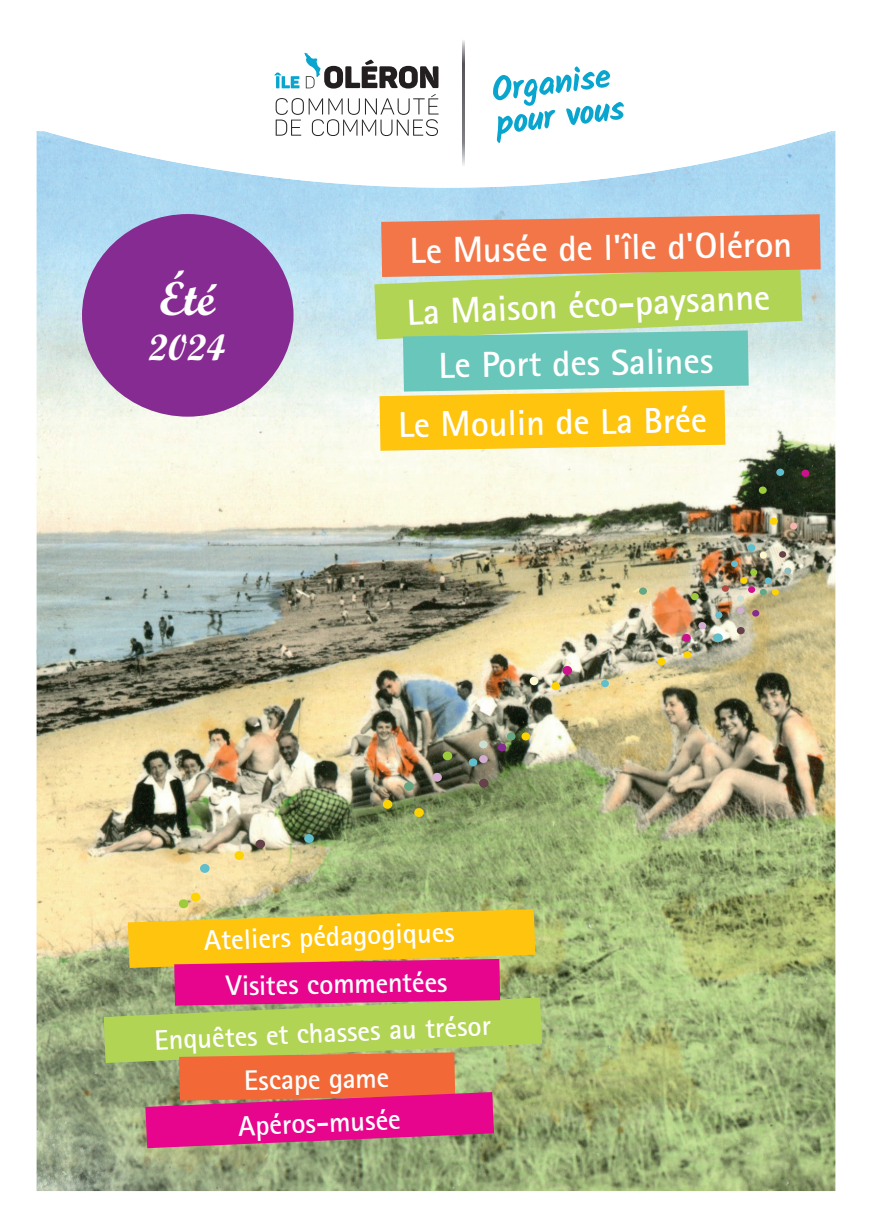
<style>
.page{position:relative;width:874px;height:1225px;background:#fff}
.page>*{position:absolute;margin:0;border:0;box-sizing:border-box;transform-origin:0 0}
.t1{font:700 48px "Script MT Std";color:#fff}
.t2{font:700 36.8px "Script MT Std";color:#fff}
.t3{font:700 36.4px "Agfa Rotis Sans Serif";color:#fff}
.t4{font:700 36px "Agfa Rotis Sans Serif";color:#fff}
.t5{font:700 28.2px "Agfa Rotis Sans Serif";color:#fff}
</style>
<div class="page">
<img style="left:37px;top:279px;width:798px;height:912px">
<div style="left:529px;top:676px;width:9px;height:9px;background:#fcf8d0;border-radius:50%"></div>
<div style="left:506px;top:732px;width:9px;height:8px;background:#65a783;border-radius:50%"></div>
<div style="left:479px;top:740px;width:8px;height:8px;background:#caded1;border-radius:50%"></div>
<div style="left:479px;top:755px;width:8px;height:8px;background:#d4aed1;border-radius:50%"></div>
<div style="left:551px;top:682px;width:8px;height:8px;background:#fed304;border-radius:50%"></div>
<svg style="left:681px;top:634px;width:9px;height:8px"></svg>
<div style="left:521px;top:732px;width:9px;height:8px;background:#fed304;border-radius:50%"></div>
<div style="left:497px;top:743px;width:9px;height:8px;background:#862b91;border-radius:50%"></div>
<div style="left:468px;top:758px;width:9px;height:8px;background:#60becd;border-radius:50%"></div>
<div style="left:479px;top:779px;width:9px;height:8px;background:#654249;border-radius:50%"></div>
<div style="left:432px;top:773px;width:9px;height:8px;background:#d4aed1;border-radius:50%"></div>
<div style="left:414px;top:808px;width:9px;height:9px;background:#fed304;border-radius:50%"></div>
<div style="left:234px;top:851px;width:10px;height:9px;background:#fed304;border-radius:50%"></div>
<div style="left:200px;top:864px;width:9px;height:9px;background:#60becd;border-radius:50%"></div>
<div style="left:442px;top:751px;width:10px;height:9px;background:#9ccb3b;border-radius:50%"></div>
<div style="left:255px;top:839px;width:10px;height:9px;background:#654249;border-radius:50%"></div>
<div style="left:404px;top:782px;width:9px;height:9px;background:#65a783;border-radius:50%"></div>
<div style="left:191px;top:892px;width:9px;height:9px;background:#fed304;border-radius:50%"></div>
<div style="left:304px;top:834px;width:9px;height:9px;background:#60becd;border-radius:50%"></div>
<div style="left:179px;top:899px;width:9px;height:9px;background:#9ccb3b;border-radius:50%"></div>
<svg style="left:712px;top:633px;width:10px;height:9px"></svg>
<div style="left:562px;top:666px;width:9px;height:9px;background:#cf108c;border-radius:50%"></div>
<div style="left:382px;top:800px;width:10px;height:8px;background:#fed304;border-radius:50%"></div>
<svg style="left:759px;top:551px;width:7px;height:8px"></svg>
<svg style="left:789px;top:522px;width:7px;height:7px"></svg>
<div style="left:759px;top:589px;width:7px;height:6px;background:#65a783;border-radius:50%"></div>
<div style="left:736px;top:595px;width:7px;height:7px;background:#caded1;border-radius:50%"></div>
<div style="left:736px;top:607px;width:7px;height:7px;background:#d4aed1;border-radius:50%"></div>
<svg style="left:739px;top:577px;width:7px;height:7px"></svg>
<svg style="left:778px;top:551px;width:7px;height:7px"></svg>
<svg style="left:749px;top:569px;width:8px;height:6px"></svg>
<div style="left:764px;top:577px;width:7px;height:7px;background:#60becd;border-radius:50%"></div>
<svg style="left:783px;top:567px;width:8px;height:7px"></svg>
<svg style="left:730px;top:560px;width:7px;height:7px"></svg>
<svg style="left:747px;top:586px;width:7px;height:7px"></svg>
<div style="left:721px;top:585px;width:7px;height:7px;background:#af4a43;border-radius:50%"></div>
<div style="left:771px;top:589px;width:7px;height:6px;background:#fed304;border-radius:50%"></div>
<svg style="left:751px;top:610px;width:7px;height:6px"></svg>
<div style="left:715px;top:612px;width:7px;height:6px;background:#60becd;border-radius:50%"></div>
<div style="left:736px;top:627px;width:8px;height:7px;background:#654249;border-radius:50%"></div>
<div style="left:698px;top:622px;width:8px;height:7px;background:#d4aed1;border-radius:50%"></div>
<div style="left:747px;top:544px;width:8px;height:7px;background:#60becd;border-radius:50%"></div>
<div style="left:683px;top:651px;width:8px;height:7px;background:#fed304;border-radius:50%"></div>
<svg style="left:775px;top:468px;width:8px;height:8px"></svg>
<div style="left:690px;top:593px;width:8px;height:7px;background:#9ccb3b;border-radius:50%"></div>
<svg style="left:638px;top:587px;width:8px;height:8px"></svg>
<div style="left:769px;top:517px;width:8px;height:8px;background:#fed304;border-radius:50%"></div>
<div style="left:600px;top:680px;width:8px;height:7px;background:#60becd;border-radius:50%"></div>
<div style="left:758px;top:486px;width:8px;height:8px;background:#9ccb3b;border-radius:50%"></div>
<div style="left:801px;top:469px;width:7px;height:8px;background:#cf108c;border-radius:50%"></div>
<div style="left:657px;top:658px;width:8px;height:7px;background:#fed304;border-radius:50%"></div>
<div style="left:82px;top:214px;width:211px;height:203px;background:#862b91;border-radius:50%"></div>
<svg style="left:36px;top:115px;width:800px;height:164px"></svg>
<svg style="left:274px;top:53px;width:164px;height:83px"></svg>
<svg style="left:492px;top:66px;width:131px;height:77px"></svg>
<svg style="left:462px;top:40px;width:2px;height:75px"></svg>
<svg style="left:462px;top:115px;width:2px;height:51px"></svg>
<svg style="left:374px;top:214px;width:446px;height:237px;background:#c9bd74"></svg>
<svg style="left:104px;top:909px;width:437px;height:239px;background:#cf835c"></svg>
<h1 class="t1" style="left:159px;top:269px;width:58px">Été</h1>
<h2 class="t2" style="left:148px;top:324px;width:78px">2024</h2>
<p class="t3" style="left:409px;top:228px;width:384px;rotate:-1deg">Le Musée de l'île d'Oléron</p>
<p class="t3" style="left:405px;top:291px;width:365px;rotate:-3deg">La Maison éco-paysanne</p>
<p class="t3" style="left:438px;top:342px;width:276px;rotate:-1deg">Le Port des Salines</p>
<p class="t4" style="left:397px;top:402px;width:310px;rotate:-1deg">Le Moulin de La Brée</p>
<p class="t5" style="left:203px;top:922px;width:252px;rotate:-2deg">Ateliers pédagogiques</p>
<p class="t5" style="left:225px;top:967px;width:223px;rotate:-1deg">Visites commentées</p>
<p class="t5" style="left:154px;top:1020px;width:338px;rotate:-2deg">Enquêtes et chasses au trésor</p>
<p class="t5" style="left:244px;top:1062px;width:147px;rotate:-1deg">Escape game</p>
<p class="t5" style="left:237px;top:1107px;width:164px;rotate:-2deg">Apéros-musée</p>
</div>
